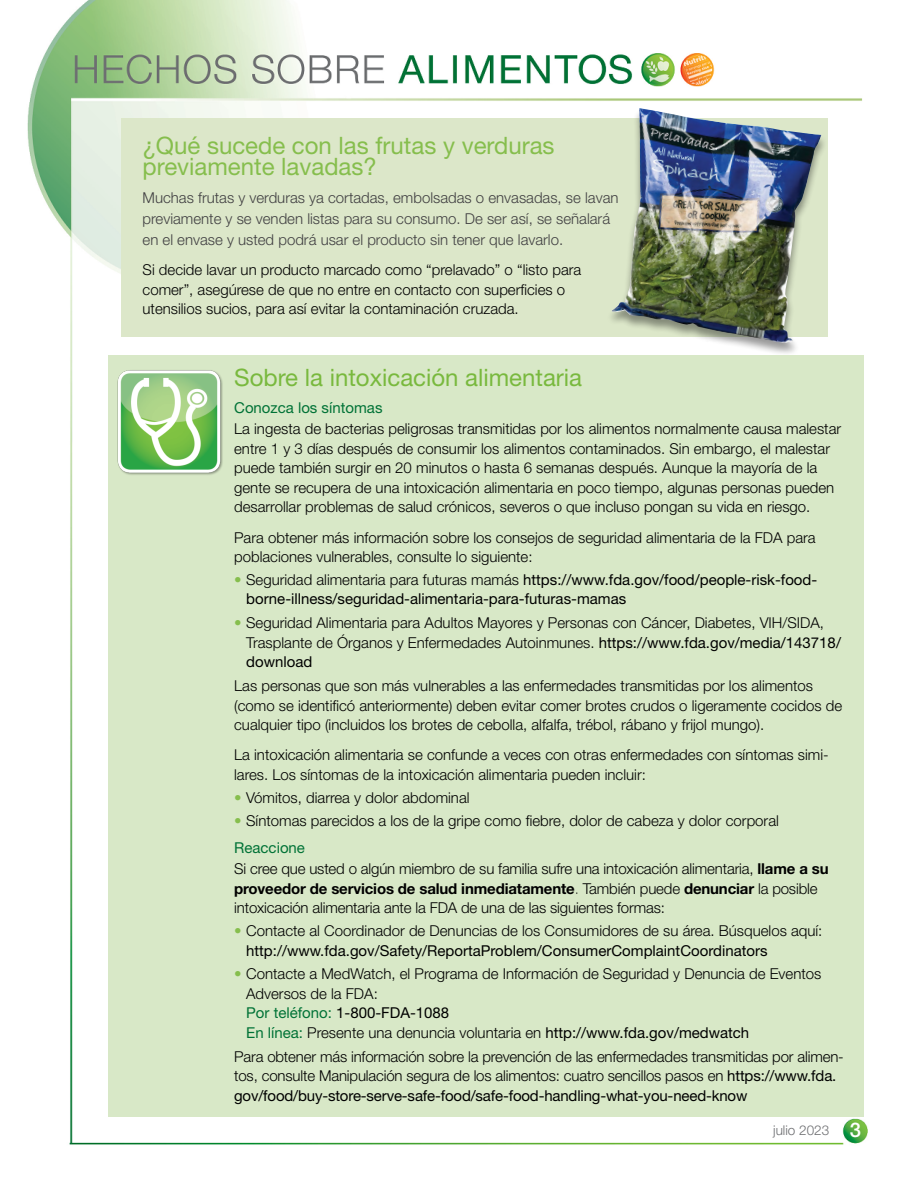
<style>
.page{position:relative;width:918px;height:1188px;background:#fff}
.page>*{position:absolute;margin:0;border:0;box-sizing:border-box;transform-origin:0 0}
.t1{font:24px/21px "Helvetica Neue LT Std";color:#86be4d}
.t2{font:24px "Helvetica Neue LT Std";color:#79b93e}
.Paragraph1{font:300 15px/19.5px "Helvetica Neue LT Std";color:#000}
.Paragraph1-2{font:300 15px/21px "Helvetica Neue LT Std";color:#414042}
.t3{font:15px/19.5px "Helvetica Neue LT Std";color:#000}
.Paragraph1-3{font:15px "Helvetica Neue LT Std";color:#007236}
.t4{font:300 13.5px "Helvetica Neue LT Std";color:#6d6e71}
.s1{font-weight:300;color:#86be4d}
.s2{font-weight:300}
.s3{color:#86be4d}
.s4{font-weight:400}
.s5{font-weight:700}
.s6{font-weight:100}
.s7{font-weight:400;color:#007236}
.s8{font-weight:500;font-size:20.25px;color:#fff}
</style>
<div class="page">
<img style="left:27px;top:0;width:841px;height:1145px">
<div style="left:121px;top:119px;width:707px;height:218px;background:#dce7c9"></div>
<div style="left:605px;top:108px;width:223px;height:248px;background:#000;opacity:.4"></div>
<img style="left:610px;top:108px;width:211px;height:235px">
<div style="left:109px;top:355px;width:755px;height:762px;background:#d8e8c7"></div>
<img style="left:84px;top:336px;width:173px;height:173px">
<p class="t1" style="left:143px;top:135px;width:414px">¿Qué sucede con las frutas y verduras previamente lavadas?</p>
<p class="Paragraph1-2" style="left:143px;top:187px;width:477px">Muchas frutas y verduras ya cortadas, embolsadas o envasadas, se lavan previamente y se venden listas para su consumo. De ser así, se señalará en el envase y usted podrá usar el producto sin tener que lavarlo.</p>
<p class="Paragraph1" style="left:143px;top:260px;width:440px">Si decide lavar un producto marcado como “prelavado” o “listo para comer”, asegúrese de que no entre en contacto con superficies o utensilios sucios, para así evitar la contaminación cruzada.</p>
<p class="t2" style="left:234px;top:364px;width:350px">Sobre la intoxicación alimentaria</p>
<p class="Paragraph1-3" style="left:234px;top:398px;width:150px">Conozca los síntomas</p>
<p class="Paragraph1" style="left:234px;top:419px;width:609px">La ingesta de bacterias peligrosas transmitidas por los alimentos normalmente causa malestar entre 1 y 3 días después de consumir los alimentos contaminados. Sin embargo, el malestar puede también surgir en 20 minutos o hasta 6 semanas después. Aunque la mayoría de la gente se recupera de una intoxicación alimentaria en poco tiempo, algunas personas pueden desarrollar problemas de salud crónicos, severos o que incluso pongan su vida en riesgo.</p>
<p class="Paragraph1" style="left:234px;top:527px;width:583px">Para obtener más información sobre los consejos de seguridad alimentaria de la FDA para poblaciones vulnerables, consulte lo siguiente:</p>
<p class="t3" style="left:246px;top:570px;width:573px;text-indent:-12px"><span class="s1">•</span> <span class="s2">Seguridad alimentaria para futuras mamás</span> https://www.fda.gov/food/people-risk-food&shy;borne-illness/seguridad-alimentaria-para-futuras-mamas</p>
<p class="Paragraph1" style="left:246px;top:613px;width:596px;text-indent:-12px"><span class="s3">•</span> Seguridad Alimentaria para Adultos Mayores y Personas con Cáncer, Diabetes, VIH/SIDA,<br>Trasplante de Órganos y Enfermedades Autoinmunes. <span class="s4">https://www.fda.gov/media/143718/ download</span></p>
<p class="Paragraph1" style="left:234px;top:676px;width:609px">Las personas que son más vulnerables a las enfermedades transmitidas por los alimentos (como se identificó anteriormente) deben evitar comer brotes crudos o ligeramente cocidos de cualquier tipo (incluidos los brotes de cebolla, alfalfa, trébol, rábano y frijol mungo).</p>
<p class="Paragraph1" style="left:234px;top:745px;width:596px">La intoxicación alimentaria se confunde a veces con otras enfermedades con síntomas simi&shy;lares. Los síntomas de la intoxicación alimentaria pueden incluir:</p>
<p class="Paragraph1" style="left:234px;top:787px;width:237px"><span class="s3">•</span> Vómitos, diarrea y dolor abdominal</p>
<p class="Paragraph1" style="left:234px;top:811px;width:546px"><span class="s3">•</span> Síntomas parecidos a los de la gripe como fiebre, dolor de cabeza y dolor corporal</p>
<p class="Paragraph1-3" style="left:234px;top:838px;width:72px">Reaccione</p>
<p class="Paragraph1" style="left:234px;top:859px;width:596px">Si cree que usted o algún miembro de su familia sufre una intoxicación alimentaria, <span class="s5">llame a su proveedor de servicios de salud inmediatamente</span><span class="s6">.</span> También puede <span class="s5">denunciar</span> la posible intoxicación alimentaria ante la FDA de una de las siguientes formas:</p>
<p class="Paragraph1" style="left:246px;top:921px;width:578px;text-indent:-12px"><span class="s3">•</span> Contacte al Coordinador de Denuncias de los Consumidores de su área. Búsquelos aquí: <span class="s4">http://www.fda.gov/Safety/ReportaProblem/ConsumerComplaintCoordinators</span></p>
<p class="Paragraph1" style="left:246px;top:964px;width:577px;text-indent:-12px"><span class="s3">•</span> Contacte a MedWatch, el Programa de Información de Seguridad y Denuncia de Eventos Adversos de la FDA:<br><span class="s7">Por teléfono:</span> <span class="s4">1-800-FDA-1088<br></span><span class="s7">En línea:</span> Presente una denuncia voluntaria en <span class="s4">http://www.fda.gov/medwatch</span></p>
<p class="Paragraph1" style="left:234px;top:1046px;width:611px">Para obtener más información sobre la prevención de las enfermedades transmitidas por alimen&shy;tos, consulte Manipulación segura de los alimentos: cuatro sencillos pasos en <span class="s4">https://www.fda. gov/food/buy-store-serve-safe-food/safe-food-handling-what-you-need-know</span></p>
<p class="t4" style="left:773px;top:1122px;width:89px">julio 2023 <span class="s8">3</span></p>
</div>
